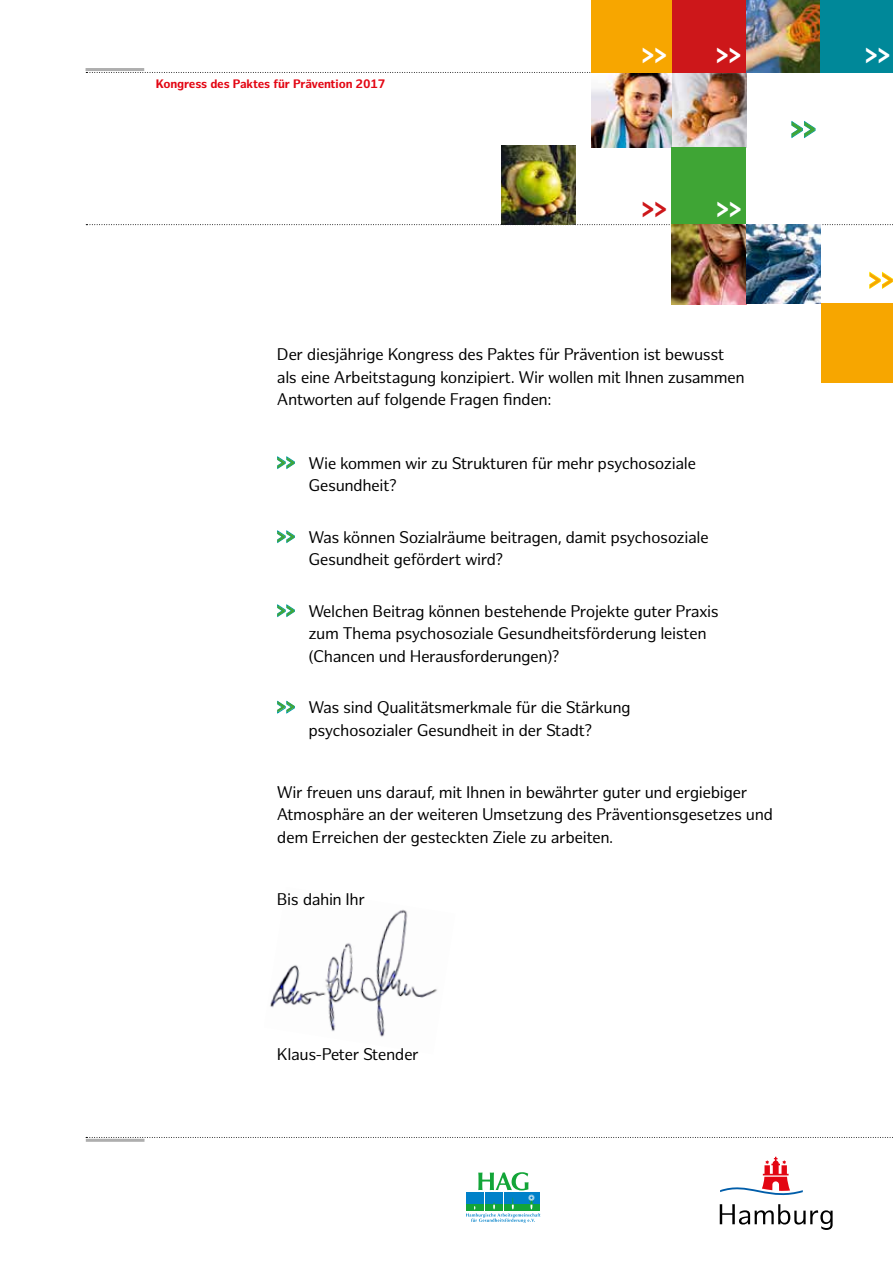
<style>
.page{position:relative;width:893px;height:1263px;background:#fff}
.page>*{position:absolute;margin:0;border:0;box-sizing:border-box;transform-origin:0 0}
.t1{font:31.05px "Solex Black Lining";color:#fff}
.t2{font:31.05px "Solex Black Lining";color:#cd171a}
.t3{font:31.05px "Solex Black Lining";color:#3fa535}
.t4{font:31.05px "Solex Black Lining";color:#f7a600}
.head{font:16.5px/22.5px "Hamburg Sans";letter-spacing:-.03em;color:#000}
.head-2{font:700 12px "Hamburg Sans";letter-spacing:-.01em;color:#e30613}
.s1{font-family:"Solex Black Lining";font-size:22.5px;color:#3fa535}
</style>
<div class="page">
<img style="left:270px;top:909px;width:167px;height:128px">
<svg style="left:86px;top:72px;width:807px;height:1px"></svg>
<svg style="left:86px;top:224px;width:807px;height:1px"></svg>
<hr style="left:86px;top:68px;width:58px;height:3px;background:#aeaeae">
<svg style="left:277px;top:456px;width:18px;height:13px"></svg>
<svg style="left:277px;top:530px;width:18px;height:13px"></svg>
<svg style="left:277px;top:604px;width:18px;height:13px"></svg>
<svg style="left:277px;top:701px;width:18px;height:13px"></svg>
<svg style="left:86px;top:1137px;width:807px;height:1px"></svg>
<hr style="left:86px;top:1139px;width:58px;height:3px;background:#aeaeae">
<svg style="left:466px;top:1172px;width:74px;height:51px"></svg>
<svg style="left:720px;top:1157px;width:83px;height:39px"></svg>
<svg style="left:720px;top:1204px;width:113px;height:26px"></svg>
<img style="left:591px;top:72px;width:155px;height:75px">
<div style="left:672px;top:147px;width:74px;height:78px;background:#3fa535"></div>
<img style="left:746px;top:0;width:74px;height:72px">
<div style="left:672px;top:0;width:74px;height:72px;background:#cd171a"></div>
<div style="left:591px;top:0;width:81px;height:72px;background:#f7a600"></div>
<svg style="left:791px;top:121px;width:24px;height:17px"></svg>
<div style="left:821px;top:304px;width:72px;height:79px;background:#f7a600"></div>
<img style="left:501px;top:146px;width:75px;height:79px">
<div style="left:820px;top:0;width:73px;height:72px;background:#089"></div>
<svg style="left:869px;top:272px;width:24px;height:17px"></svg>
<img style="left:672px;top:225px;width:149px;height:79px">
<p class="head-2" style="left:156px;top:76px;width:231px">Kongress des Paktes für Prävention 2017</p>
<p class="t1" style="left:642px;top:31px;width:27px">&gt;&gt;</p>
<p class="t1" style="left:716px;top:31px;width:27px">&gt;&gt;</p>
<p class="t2" style="left:642px;top:186px;width:27px">&gt;&gt;</p>
<p class="t1" style="left:716px;top:185px;width:27px">&gt;&gt;</p>
<p class="t3" style="left:791px;top:106px;width:27px">&gt;&gt;</p>
<p class="head" style="left:277px;top:344px;width:469px">Der diesjährige Kongress des Paktes für Prävention ist bewusst als eine Arbeitstagung konzipiert. Wir wollen mit Ihnen zusammen<br>Antworten auf folgende Fragen finden:</p>
<p class="head" style="left:308px;top:452px;width:389px;text-indent:-31px"><span class="s1">&gt;&gt;</span> Wie kommen wir zu Strukturen für mehr psychosoziale<br>Gesundheit?</p>
<p class="head" style="left:308px;top:526px;width:402px;text-indent:-31px"><span class="s1">&gt;&gt;</span> Was können Sozialräume beitragen, damit psychosoziale<br>Gesundheit gefördert wird?</p>
<p class="head" style="left:308px;top:600px;width:412px;text-indent:-31px"><span class="s1">&gt;&gt;</span> Welchen Beitrag können bestehende Projekte guter Praxis zum Thema psychosoziale Gesundheitsförderung leisten (Chancen und Herausforderungen)?</p>
<p class="head" style="left:277px;top:697px;width:355px;text-align:center"><span class="s1">&gt;&gt;</span> Was sind Qualitätsmerkmale für die Stärkung psychosozialer Gesundheit in der Stadt?</p>
<p class="head" style="left:277px;top:781px;width:498px">Wir freuen uns darauf, mit Ihnen in bewährter guter und ergiebiger<br>Atmosphäre an der weiteren Umsetzung des Präventionsgesetzes und dem Erreichen der gesteckten Ziele zu arbeiten.</p>
<p class="head" style="left:277px;top:888px;width:89px">Bis dahin Ihr</p>
<p class="t1" style="left:865px;top:31px;width:27px">&gt;&gt;</p>
<p class="t4" style="left:869px;top:256px;width:27px">&gt;&gt;</p>
<p class="head" style="left:277px;top:1043px;width:143px">Klaus-Peter Stender</p>
</div>
